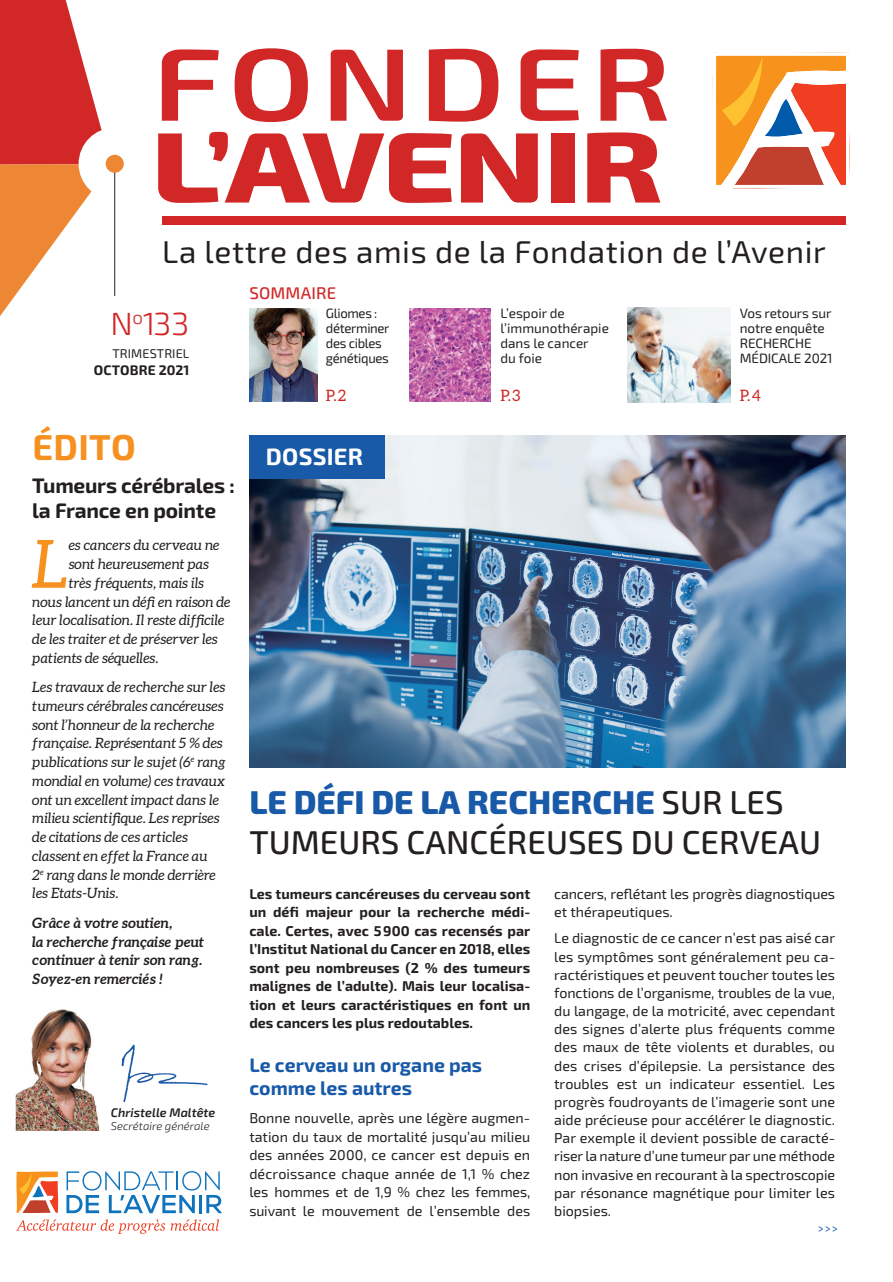
<style>
.page{position:relative;width:893px;height:1282px;background:#fff}
.page>*{position:absolute;margin:0;border:0;box-sizing:border-box;transform-origin:0 0}
.t1{font:600 102.9px "Exo 2.0";letter-spacing:.045em;color:#d12727;scale:1.25 1}
.t2{font:800 100.2px "Exo 2.0";letter-spacing:-.02em;color:#d12727;scale:1.25 1}
.t3{font:italic 66.6px "Aleo";color:#f69121}
.t4{font:700 36px "Exo 2.0";letter-spacing:.01em;color:#f69121}
.t5{font:500 33px/40.5px "Exo 2.0";color:#231f20}
.t6{font:300 32.1px "Exo 2.0";color:#d12727}
.t7{font:31.5px "Exo 2.0";letter-spacing:.02em;color:#231f20}
.t8{font:700 23.7px "Exo 2.0";letter-spacing:.01em;color:#fff}
.t9{font:700 21px/25.5px "Exo 2.0";letter-spacing:-.01em;color:#231f20}
.t10{font:700 19.5px/23px "Exo 2.0";color:#1859a8}
.t11{font:500 16.8px "Exo 2.0";letter-spacing:.01em;color:#d12727}
.t12{font:15.75px "Aleo";color:#d12727}
.t13{font:14.25px/18.1px "Exo 2.0";color:#231f20;text-align:justify}
.t14{font:italic 14.25px/18.8px "Aleo";color:#231f20}
.t15{font:700 14.25px/18.5px "Exo 2.0";color:#231f20;text-align:justify}
.t16{font:italic 700 14.25px/18.8px "Aleo";color:#231f20}
.t17{font:700 13.8px "Exo 2.0";letter-spacing:.01em;color:#231f20}
.t18{font:13.5px/15px "Exo 2.0";letter-spacing:-.01em;color:#231f20}
.t19{font:13.5px "Exo 2.0";color:#1859a8;scale:.75 1}
.t20{font:12.6px "Exo 2.0";letter-spacing:.005em;color:#231f20}
.t21{font:italic 600 12.45px "Exo 2.0";color:#231f20}
.t22{font:italic 300 11.25px "Exo 2.0";color:#231f20}
.s1{font-weight:800;color:#1859a8}
</style>
<div class="page">
<img style="left:249px;top:436px;width:595px;height:331px">
<img style="left:121px;top:1044px;width:87px;height:59px">
<hr style="left:114px;top:164px;width:1px;height:132px;background:#231f20">
<div style="left:106px;top:155px;width:18px;height:18px;background:#ed8734;border-radius:50%"></div>
<svg style="left:716px;top:57px;width:129px;height:127px"></svg>
<div style="left:712px;top:53px;width:137px;height:135px;border:3px solid #fff"></div>
<div style="left:162px;top:216px;width:682px;height:9px;background:#d12727"></div>
<svg style="left:16px;top:1219px;width:203px;height:15px"></svg>
<svg style="left:16px;top:1171px;width:43px;height:42px"></svg>
<svg style="left:66px;top:1171px;width:156px;height:42px"></svg>
<img style="left:31px;top:1009px;width:61px;height:39px">
<img style="left:26px;top:1048px;width:64px;height:41px">
<img style="left:16px;top:1089px;width:84px;height:42px">
<div style="left:249px;top:436px;width:135px;height:43px;background:#1859a8"></div>
<img style="left:409px;top:308px;width:81px;height:93px">
<img style="left:249px;top:308px;width:68px;height:93px">
<img style="left:627px;top:308px;width:102px;height:94px">
<svg style="left:0;top:0;width:111px;height:316px"></svg>
<h1 class="t1" style="left:152px;top:24px;width:417px">FONDER</h1>
<h2 class="t2" style="left:151px;top:107px;width:411px">L’AVENIR</h2>
<h3 class="t7" style="left:162px;top:233px;width:665px">La lettre des amis de la Fondation de l’Avenir</h3>
<h3 class="t6" style="left:110px;top:305px;width:80px">N<sup>o</sup>133</h3>
<p class="t20" style="left:112px;top:346px;width:78px">TRIMESTRIEL</p>
<p class="t17" style="left:94px;top:361px;width:97px">OCTOBRE 2021</p>
<h3 class="t4" style="left:32px;top:426px;width:105px">ÉDITO</h3>
<h3 class="t9" style="left:32px;top:473px;width:204px">Tumeurs cérébrales : la France en pointe</h3>
<h3 class="t3" style="left:32px;top:527px;width:38px">L</h3>
<p class="t14" style="left:69px;top:536px;width:152px">es cancers du cerveau ne</p>
<p class="t14" style="left:69px;top:554px;width:142px">sont heureusement pas</p>
<p class="t14" style="left:69px;top:573px;width:137px">très fréquents, mais ils</p>
<p class="t14" style="left:32px;top:592px;width:200px">nous lancent un défi en raison de</p>
<p class="t14" style="left:32px;top:611px;width:193px">leur localisation. Il reste difficile</p>
<p class="t14" style="left:32px;top:629px;width:187px">de les traiter et de préserver les</p>
<p class="t14" style="left:32px;top:648px;width:128px">patients de séquelles.</p>
<p class="t14" style="left:32px;top:677px;width:195px">Les travaux de recherche sur les tumeurs cérébrales cancéreuses sont l’honneur de la recherche française. Représentant 5 % des publications sur le sujet (6<sup>e</sup> rang mondial en volume) ces travaux ont un excellent impact dans le milieu scientifique. Les reprises de citations de ces articles classent en effet la France au<br>2<sup>e</sup> rang dans le monde derrière les Etats-Unis.</p>
<p class="t16" style="left:32px;top:913px;width:173px">Grâce à votre soutien,<br>la recherche française peut continuer à tenir son rang.<br>Soyez-en remerciés !</p>
<p class="t21" style="left:111px;top:1105px;width:106px">Christelle Maltête</p>
<p class="t22" style="left:111px;top:1120px;width:100px">Secrétaire générale</p>
<p class="t11" style="left:249px;top:283px;width:88px">SOMMAIRE</p>
<p class="t18" style="left:326px;top:306px;width:65px">Gliomes : déterminer des cibles génétiques</p>
<p class="t12" style="left:326px;top:387px;width:22px">P.2</p>
<p class="t12" style="left:500px;top:387px;width:22px">P.3</p>
<p class="t12" style="left:739px;top:387px;width:22px">P.4</p>
<p class="t18" style="left:500px;top:306px;width:110px">L’espoir de l’immunothérapie dans le cancer<br>du foie</p>
<p class="t18" style="left:739px;top:306px;width:94px">Vos retours sur notre enquête<br>RECHERCHE<br>MÉDICALE 2021</p>
<h3 class="t8" style="left:266px;top:442px;width:98px">DOSSIER</h3>
<h3 class="t5" style="left:249px;top:783px;width:573px"><span class="s1">LE DÉFI DE LA RECHERCHE</span> SUR LES<br>TUMEURS CANCÉREUSES DU CERVEAU</h3>
<p class="t15" style="left:249px;top:884px;width:282px">Les tumeurs cancéreuses du cerveau sont un défi majeur pour la recherche médi&shy;cale. Certes, avec 5 900 cas recensés par l’Institut National du Cancer en 2018, elles sont peu nombreuses (2 % des tumeurs malignes de l’adulte). Mais leur localisa&shy;tion et leurs caractéristiques en font un des cancers les plus redoutables.</p>
<h3 class="t10" style="left:249px;top:1054px;width:234px">Le cerveau un organe pas comme les autres</h3>
<p class="t13" style="left:249px;top:1109px;width:282px">Bonne nouvelle, après une légère augmen&shy;tation du taux de mortalité jusqu’au milieu des années 2000, ce cancer est depuis en décroissance chaque année de 1,1 % chez les hommes et de 1,9 % chez les femmes, suivant le mouvement de l’ensemble des</p>
<p class="t13" style="left:554px;top:885px;width:282px">cancers, reflétant les progrès diagnostiques et thérapeutiques.</p>
<p class="t13" style="left:554px;top:929px;width:282px">Le diagnostic de ce cancer n’est pas aisé car les symptômes sont généralement peu ca&shy;ractéristiques et peuvent toucher toutes les fonctions de l’organisme, troubles de la vue, du langage, de la motricité, avec cependant des signes d’alerte plus fréquents comme des maux de tête violents et durables, ou des crises d’épilepsie. La persistance des troubles est un indicateur essentiel. Les progrès foudroyants de l’imagerie sont une aide précieuse pour accélérer le diagnostic.<br>Par exemple il devient possible de caracté&shy;riser la nature d’une tumeur par une méthode non invasive en recourant à la spectroscopie par résonance magnétique pour limiter les biopsies.</p>
<p class="t19" style="left:817px;top:1220px;width:27px">&gt;&gt;&gt;</p>
</div>
